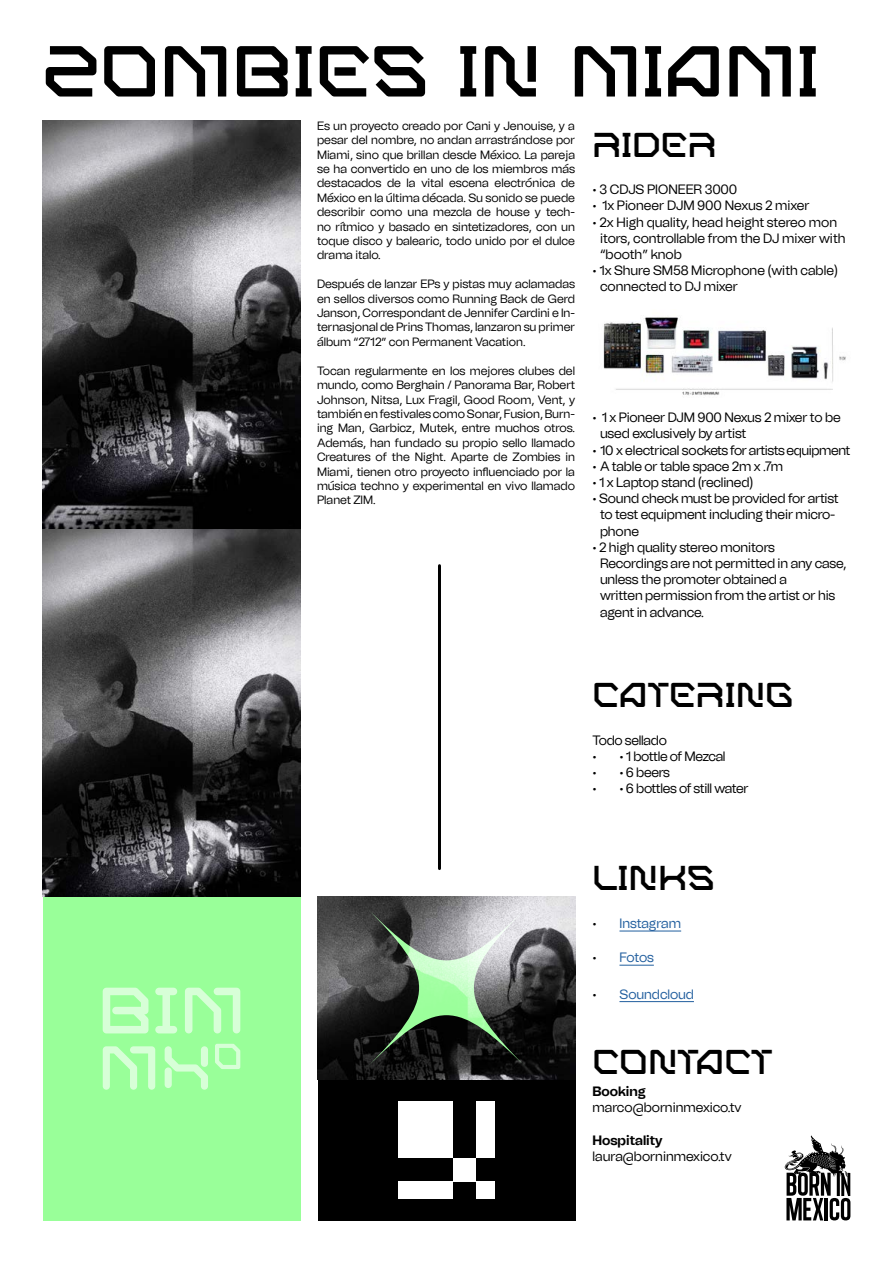
<style>
.page{position:relative;width:893px;height:1263px;background:#fff}
.page>*{position:absolute;margin:0;border:0;box-sizing:border-box;transform-origin:0 0}
.t1{font:72px "ACPEXNORMAL Regular";color:#000}
.t2{font:34.5px "ACPEXNORMAL Regular";color:#000}
.t3{font:13.5px/16.2px "Tomato Grotesk";letter-spacing:-.01em;color:#000}
.t4{font:13.5px "Tomato Grotesk";letter-spacing:-.03em;color:#000}
.t5{font:13.5px "Tomato Grotesk";letter-spacing:-.005em;color:#215e9e}
.t6{font:700 13.5px "Tomato Grotesk";color:#000}
.t7{font:12px/14.4px "Tomato Grotesk";color:#000;text-align:justify}
.s1{color:#000}
</style>
<div class="page">
<div style="left:317px;top:1079px;width:258px;height:141px;background:#000"></div>
<div style="left:398px;top:1101px;width:55px;height:57px;background:#fff"></div>
<div style="left:398px;top:1181px;width:55px;height:18px;background:#fff"></div>
<div style="left:476px;top:1101px;width:19px;height:57px;background:#fff"></div>
<div style="left:476px;top:1181px;width:19px;height:18px;background:#fff"></div>
<div style="left:453px;top:1158px;width:23px;height:23px;background:#fff"></div>
<svg style="left:785px;top:1135px;width:65px;height:85px"></svg>
<div style="left:43px;top:896px;width:257px;height:324px;background:#9f9"></div>
<img style="left:43px;top:120px;width:257px;height:776px">
<svg style="left:103px;top:988px;width:45px;height:45px"></svg>
<svg style="left:155px;top:988px;width:22px;height:45px"></svg>
<svg style="left:185px;top:988px;width:55px;height:45px"></svg>
<svg style="left:103px;top:1046px;width:52px;height:44px"></svg>
<svg style="left:165px;top:1046px;width:43px;height:44px"></svg>
<svg style="left:215px;top:1044px;width:25px;height:25px"></svg>
<img style="left:317px;top:896px;width:258px;height:183px">
<svg style="left:364px;top:905px;width:165px;height:165px;background:#5e6a5f"></svg>
<hr style="left:619px;top:965px;width:35px;height:1px;background:#215e9e">
<hr style="left:619px;top:931px;width:62px;height:1px;background:#215e9e">
<hr style="left:438px;top:566px;width:3px;height:302px;background:#000">
<hr style="left:619px;top:1001px;width:75px;height:1px;background:#215e9e">
<img style="left:603px;top:317px;width:243px;height:78px">
<h1 class="t1" style="left:43px;top:32px;width:778px">ZOMBIES IN MIAMI</h1>
<p class="t7" style="left:317px;top:119px;width:260px">Es un proyecto creado por Cani y Jenouise, y a pesar del nombre, no andan arrastrándose por Miami, sino que brillan desde México. La pareja se ha convertido en uno de los miembros más destacados de la vital escena electrónica de México en la última década. Su sonido se puede describir como una mezcla de house y tech&shy;no rítmico y basado en sintetizadores, con un toque disco y balearic, todo unido por el dulce drama italo.</p>
<p class="t7" style="left:317px;top:277px;width:260px">Después de lanzar EPs y pistas muy aclamadas en sellos diversos como Running Back de Gerd Janson, Correspondant de Jennifer Cardini e In&shy;ternasjonal de Prins Thomas, lanzaron su primer álbum “2712” con Permanent Vacation.</p>
<p class="t7" style="left:317px;top:363px;width:260px">Tocan regularmente en los mejores clubes del mundo, como Berghain / Panorama Bar, Robert Johnson, Nitsa, Lux Fragil, Good Room, Vent, y también en festivales como Sonar, Fusion, Burn&shy;ing Man, Garbicz, Mutek, entre muchos otros.<br>Además, han fundado su propio sello llamado Creatures of the Night. Aparte de Zombies in Miami, tienen otro proyecto influenciado por la música techno y experimental en vivo llamado Planet ZIM.</p>
<h2 class="t2" style="left:592px;top:126px;width:125px">RIDER</h2>
<p class="t3" style="left:592px;top:182px;width:146px">• 3 CDJS PIONEER 3000</p>
<p class="t3" style="left:592px;top:198px;width:218px">• 1x Pioneer DJM 900 Nexus 2 mixer</p>
<p class="t3" style="left:600px;top:214px;width:247px;text-indent:-8px">• 2x High quality, head height stereo mon itors, controllable from the DJ mixer with “booth” knob</p>
<p class="t3" style="left:600px;top:263px;width:239px;text-indent:-8px">• 1x Shure SM58 Microphone (with cable) connected to DJ mixer</p>
<p class="t3" style="left:600px;top:410px;width:242px;text-indent:-8px">• 1 x Pioneer DJM 900 Nexus 2 mixer to be used exclusively by artist</p>
<p class="t4" style="left:592px;top:441px;width:259px">• 10 x electrical sockets for artists equipment</p>
<p class="t3" style="left:592px;top:458px;width:192px">• A table or table space 2m x .7m</p>
<p class="t3" style="left:592px;top:474px;width:162px">• 1 x Laptop stand (reclined)</p>
<p class="t3" style="left:600px;top:491px;width:240px;text-indent:-8px">• Sound check must be provided for artist to test equipment including their micro&shy;phone</p>
<p class="t3" style="left:600px;top:539px;width:248px;text-indent:-8px">• 2 high quality stereo monitors<br>Recordings are not permitted in any case, unless the promoter obtained a<br>written permission from the artist or his agent in advance.</p>
<h2 class="t2" style="left:592px;top:676px;width:202px">CATERING</h2>
<p class="t3" style="left:592px;top:732px;width:76px">Todo sellado</p>
<p class="t3" style="left:592px;top:748px;width:135px">• • 1 bottle of Mezcal</p>
<p class="t3" style="left:592px;top:764px;width:79px">• • 6 beers</p>
<p class="t3" style="left:592px;top:781px;width:158px">• • 6 bottles of still water</p>
<h2 class="t2" style="left:592px;top:860px;width:124px">LINKS</h2>
<p class="t5" style="left:592px;top:915px;width:90px"><span class="s1">•</span> Instagram</p>
<p class="t5" style="left:592px;top:949px;width:63px"><span class="s1">•</span> Fotos</p>
<p class="t5" style="left:592px;top:985px;width:103px"><span class="s1">•</span> Soundcloud</p>
<h2 class="t2" style="left:592px;top:1043px;width:182px">CONTACT</h2>
<p class="t6" style="left:592px;top:1083px;width:55px">Booking</p>
<p class="t3" style="left:592px;top:1099px;width:150px">marco@borninmexico.tv</p>
<p class="t6" style="left:592px;top:1131px;width:72px">Hospitality</p>
<p class="t3" style="left:592px;top:1148px;width:141px">laura@borninmexico.tv</p>
</div>
